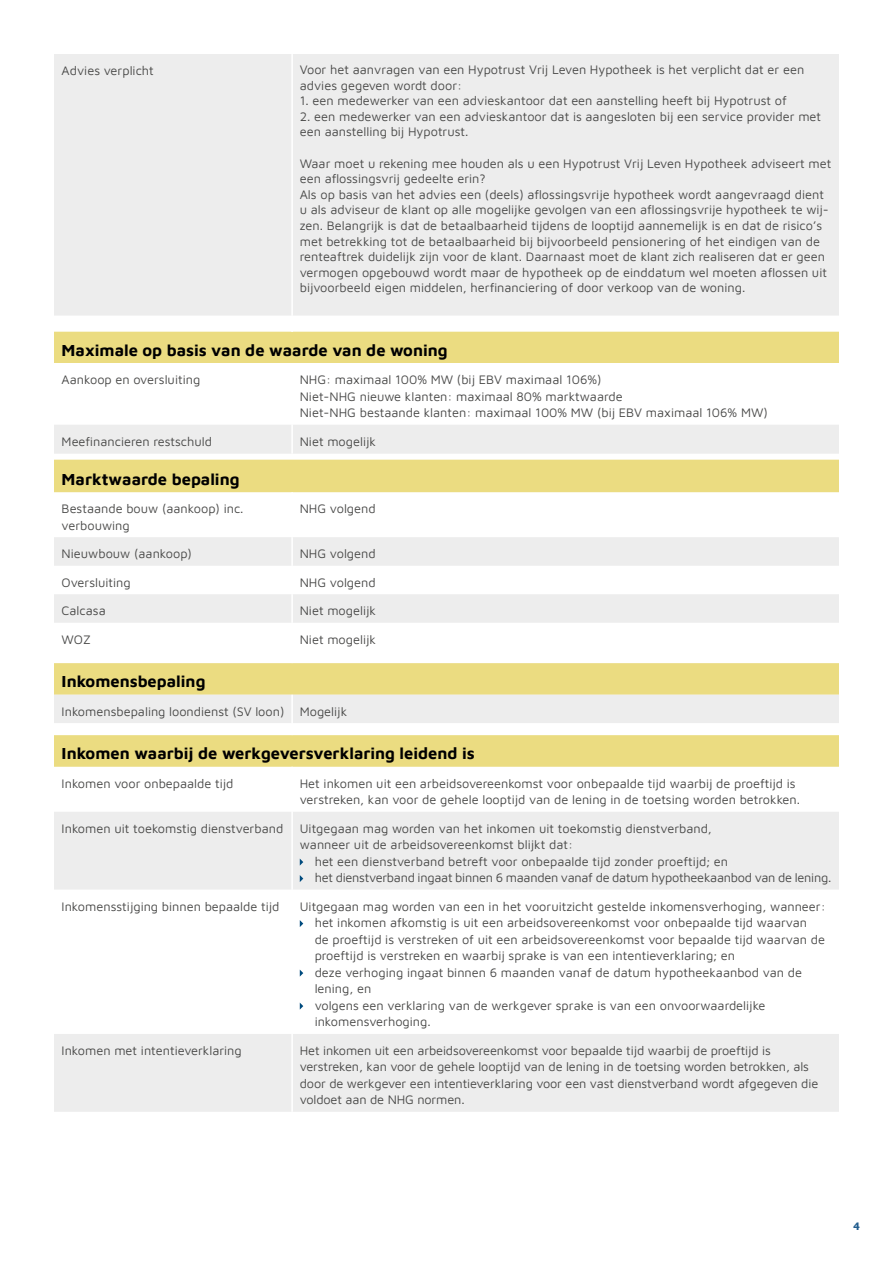
<style>
.page{position:relative;width:893px;height:1263px;background:#fff}
.page>*{position:absolute;margin:0;border:0;box-sizing:border-box;transform-origin:0 0}
.t1{font:700 16.5px "Maven Pro";color:#000}
.t2{font:12.75px/16.5px "Maven Pro";color:#4a4a49}
.t3{font:12.75px/16.5px "Maven Pro";letter-spacing:-.02em;color:#4a4a49}
.t4{font:700 11.25px "Maven Pro";color:#235e8e}
</style>
<div class="page">
<div style="left:54px;top:332px;width:785px;height:31px;background:#ebdc81"></div>
<div style="left:54px;top:425px;width:785px;height:29px;background:#ededed"></div>
<hr style="left:291px;top:425px;width:2px;height:29px;background:#fff">
<div style="left:54px;top:54px;width:785px;height:262px;background:#ededed"></div>
<hr style="left:291px;top:54px;width:2px;height:262px;background:#fff">
<svg style="left:54px;top:331px;width:785px;height:1px"></svg>
<div style="left:54px;top:460px;width:785px;height:33px;background:#ebdc81"></div>
<svg style="left:54px;top:537px;width:785px;height:575px;fill:#ededed"></svg>
<svg style="left:54px;top:651px;width:785px;height:383px"></svg>
<hr style="left:291px;top:492px;width:2px;height:45px;background:#fff">
<hr style="left:291px;top:537px;width:2px;height:29px;background:#fff">
<hr style="left:291px;top:566px;width:2px;height:28px;background:#fff">
<hr style="left:291px;top:594px;width:2px;height:29px;background:#fff">
<hr style="left:291px;top:623px;width:2px;height:28px;background:#fff">
<svg style="left:291px;top:651px;width:2px;height:12px"></svg>
<hr style="left:291px;top:695px;width:2px;height:28px;background:#fff">
<svg style="left:291px;top:723px;width:2px;height:12px"></svg>
<hr style="left:291px;top:767px;width:2px;height:45px;background:#fff">
<hr style="left:291px;top:812px;width:2px;height:78px;background:#fff">
<hr style="left:291px;top:890px;width:2px;height:144px;background:#fff">
<hr style="left:291px;top:1034px;width:2px;height:78px;background:#fff">
<svg style="left:300px;top:858px;width:3px;height:8px"></svg>
<svg style="left:300px;top:875px;width:3px;height:7px"></svg>
<svg style="left:300px;top:920px;width:3px;height:7px"></svg>
<svg style="left:300px;top:969px;width:3px;height:8px"></svg>
<svg style="left:300px;top:1002px;width:3px;height:8px"></svg>
<p class="t2" style="left:62px;top:62px;width:94px">Advies verplicht</p>
<p class="t2" style="left:300px;top:61px;width:506px;line-height:15.6px">Voor het aanvragen van een Hypotrust Vrij Leven Hypotheek is het verplicht dat er een advies gegeven wordt door:</p>
<p class="t2" style="left:300px;top:92px;width:489px">1. een medewerker van een advieskantoor dat een aanstelling heeft bij Hypotrust of</p>
<p class="t2" style="left:300px;top:108px;width:523px;line-height:15.6px">2. een medewerker van een advieskantoor dat is aangesloten bij een service provider met een aanstelling bij Hypotrust.</p>
<p class="t2" style="left:300px;top:155px;width:533px;line-height:15.6px">Waar moet u rekening mee houden als u een Hypotrust Vrij Leven Hypotheek adviseert met een aflossingsvrij gedeelte erin?<br>Als op basis van het advies een (deels) aflossingsvrije hypotheek wordt aangevraagd dient u als adviseur de klant op alle mogelijke gevolgen van een aflossingsvrije hypotheek te wij&shy;zen. Belangrijk is dat de betaalbaarheid tijdens de looptijd aannemelijk is en dat de risico’s met betrekking tot de betaalbaarheid bij bijvoorbeeld pensionering of het eindigen van de renteaftrek duidelijk zijn voor de klant. Daarnaast moet de klant zich realiseren dat er geen vermogen opgebouwd wordt maar de hypotheek op de einddatum wel moeten aflossen uit bijvoorbeeld eigen middelen, herfinanciering of door verkoop van de woning.</p>
<p class="t1" style="left:62px;top:339px;width:387px">Maximale op basis van de waarde van de woning</p>
<p class="t2" style="left:62px;top:371px;width:140px">Aankoop en oversluiting</p>
<p class="t2" style="left:300px;top:371px;width:470px">NHG: maximaal 100% MW (bij EBV maximaal 106%)<br>Niet-NHG nieuwe klanten: maximaal 80% marktwaarde<br>Niet-NHG bestaande klanten: maximaal 100% MW (bij EBV maximaal 106% MW)</p>
<p class="t2" style="left:62px;top:432px;width:152px">Meefinancieren restschuld</p>
<p class="t2" style="left:300px;top:432px;width:78px">Niet mogelijk</p>
<p class="t1" style="left:62px;top:468px;width:179px">Marktwaarde bepaling</p>
<p class="t2" style="left:62px;top:500px;width:183px">Bestaande bouw (aankoop) inc. verbouwing</p>
<p class="t2" style="left:300px;top:500px;width:77px">NHG volgend</p>
<p class="t2" style="left:62px;top:545px;width:132px">Nieuwbouw (aankoop)</p>
<p class="t2" style="left:300px;top:545px;width:77px">NHG volgend</p>
<p class="t2" style="left:62px;top:573px;width:71px">Oversluiting</p>
<p class="t2" style="left:300px;top:573px;width:77px">NHG volgend</p>
<p class="t2" style="left:62px;top:602px;width:46px">Calcasa</p>
<p class="t2" style="left:300px;top:602px;width:78px">Niet mogelijk</p>
<p class="t2" style="left:62px;top:630px;width:31px">WOZ</p>
<p class="t2" style="left:300px;top:630px;width:78px">Niet mogelijk</p>
<p class="t1" style="left:62px;top:670px;width:145px">Inkomensbepaling</p>
<p class="t2" style="left:62px;top:702px;width:287px">Inkomensbepaling loondienst (SV loon) Mogelijk</p>
<p class="t1" style="left:62px;top:742px;width:415px">Inkomen waarbij de werkgeversverklaring leidend is</p>
<p class="t2" style="left:62px;top:774px;width:173px">Inkomen voor onbepaalde tijd</p>
<p class="t2" style="left:300px;top:774px;width:502px">Het inkomen uit een arbeidsovereenkomst voor onbepaalde tijd waarbij de proeftijd is verstreken, kan voor de gehele looptijd van de lening in de toetsing worden betrokken.</p>
<p class="t2" style="left:62px;top:819px;width:223px">Inkomen uit toekomstig dienstverband</p>
<p class="t2" style="left:300px;top:819px;width:414px">Uitgegaan mag worden van het inkomen uit toekomstig dienstverband, wanneer uit de arbeidsovereenkomst blijkt dat:</p>
<p class="t3" style="left:315px;top:852px;width:518px">het een dienstverband betreft voor onbepaalde tijd zonder proeftijd; en<br>het dienstverband ingaat binnen 6 maanden vanaf de datum hypotheekaanbod van de lening.</p>
<p class="t2" style="left:62px;top:897px;width:219px">Inkomensstijging binnen bepaalde tijd</p>
<p class="t2" style="left:315px;top:897px;width:512px;text-indent:-15px">Uitgegaan mag worden van een in het vooruitzicht gestelde inkomensverhoging, wanneer: het inkomen afkomstig is uit een arbeidsovereenkomst voor onbepaalde tijd waarvan<br>de proeftijd is verstreken of uit een arbeidsovereenkomst voor bepaalde tijd waarvan de proeftijd is verstreken en waarbij sprake is van een intentieverklaring; en<br>deze verhoging ingaat binnen 6 maanden vanaf de datum hypotheekaanbod van de lening, en<br>volgens een verklaring van de werkgever sprake is van een onvoorwaardelijke inkomensverhoging.</p>
<p class="t2" style="left:62px;top:1041px;width:182px">Inkomen met intentieverklaring</p>
<p class="t2" style="left:300px;top:1041px;width:520px">Het inkomen uit een arbeidsovereenkomst voor bepaalde tijd waarbij de proeftijd is verstreken, kan voor de gehele looptijd van de lening in de toetsing worden betrokken, als door de werkgever een intentieverklaring voor een vast dienstverband wordt afgegeven die voldoet aan de NHG normen.</p>
<p class="t4" style="left:853px;top:1218px;width:8px">4</p>
</div>
